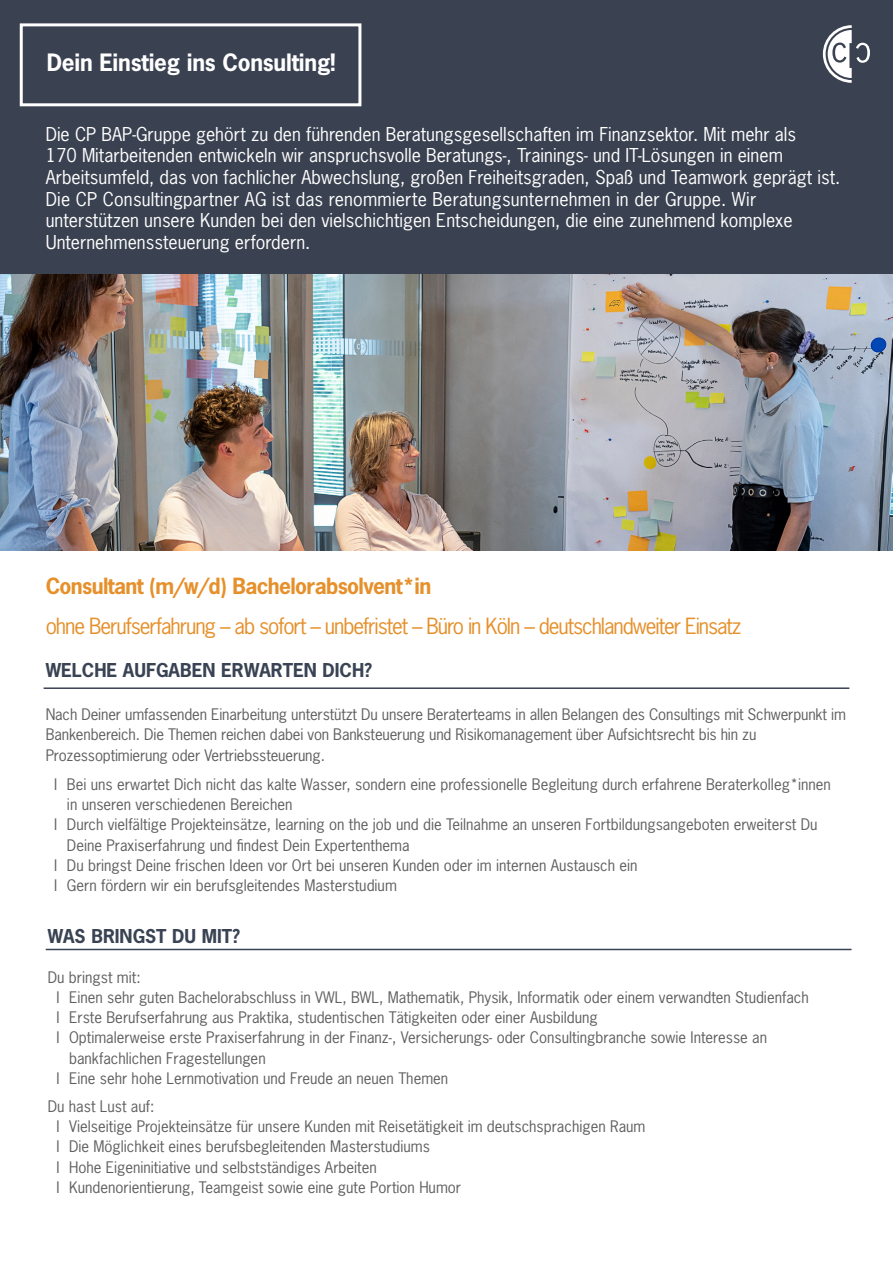
<style>
.page{position:relative;width:893px;height:1263px;background:#3a4150}
.page>*{position:absolute;margin:0;border:0;box-sizing:border-box;transform-origin:0 0}
.t1{font:700 22.5px "News Gothic Std";letter-spacing:-.01em;color:#fff}
.t2{font:21px "News Gothic Std";letter-spacing:-.05em;color:#e6902b}
.t3{font:700 21px "News Gothic Std";letter-spacing:-.03em;color:#e6902b}
.t4{font:18px/21.6px "News Gothic Std";color:#fff}
.t5{font:700 18px "News Gothic Std";color:#394353}
.t6{font:15px/20.2px "News Gothic Std";color:#5f5f5f}
</style>
<div class="page">
<div style="left:0;top:274px;width:893px;height:989px;background:#fff"></div>
<div style="left:20px;top:23px;width:341px;height:83px;border:3px solid #fff"></div>
<svg style="left:823px;top:25px;width:47px;height:58px"></svg>
<hr style="left:44px;top:687px;width:805px;height:2px;background:#394353">
<hr style="left:46px;top:949px;width:805px;height:1px;background:#394353">
<img style="left:0;top:274px;width:893px;height:277px">
<h1 class="t1" style="left:47px;top:48px;width:291px">Dein Einstieg ins Consulting!</h1>
<p class="t4" style="left:46px;top:123px;width:796px">Die CP BAP-Gruppe gehört zu den führenden Beratungsgesellschaften im Finanzsektor. Mit mehr als<br>170 Mitarbeitenden entwickeln wir anspruchsvolle Beratungs-, Trainings- und IT-Lösungen in einem Arbeitsumfeld, das von fachlicher Abwechslung, großen Freiheitsgraden, Spaß und Teamwork geprägt ist.<br>Die CP Consultingpartner AG ist das renommierte Beratungsunternehmen in der Gruppe. Wir unterstützen unsere Kunden bei den vielschichtigen Entscheidungen, die eine zunehmend komplexe Unternehmenssteuerung erfordern.</p>
<h2 class="t3" style="left:46px;top:572px;width:387px">Consultant (m/w/d) Bachelorabsolvent*in</h2>
<h2 class="t2" style="left:46px;top:612px;width:697px">ohne Berufserfahrung – ab sofort – unbefristet – Büro in Köln – deutschlandweiter Einsatz</h2>
<p class="t5" style="left:46px;top:658px;width:328px">WELCHE AUFGABEN ERWARTEN DICH?</p>
<p class="t6" style="left:46px;top:704px;width:802px">Nach Deiner umfassenden Einarbeitung unterstützt Du unsere Beraterteams in allen Belangen des Consultings mit Schwerpunkt im<br>Bankenbereich. Die Themen reichen dabei von Banksteuerung und Risikomanagement über Aufsichtsrecht bis hin zu<br>Prozessoptimierung oder Vertriebssteuerung.</p>
<p class="t6" style="left:54px;top:774px;width:778px">I Bei uns erwartet Dich nicht das kalte Wasser, sondern eine professionelle Begleitung durch erfahrene Beraterkolleg*innen</p>
<p class="t6" style="left:67px;top:794px;width:227px">in unseren verschiedenen Bereichen</p>
<p class="t6" style="left:54px;top:814px;width:765px">I Durch vielfältige Projekteinsätze, learning on the job und die Teilnahme an unseren Fortbildungsangeboten erweiterst Du</p>
<p class="t6" style="left:67px;top:835px;width:344px">Deine Praxiserfahrung und findest Dein Expertenthema</p>
<p class="t6" style="left:54px;top:855px;width:585px">I Du bringst Deine frischen Ideen vor Ort bei unseren Kunden oder im internen Austausch ein</p>
<p class="t6" style="left:54px;top:875px;width:344px">I Gern fördern wir ein berufsgleitendes Masterstudium</p>
<p class="t5" style="left:48px;top:924px;width:194px">WAS BRINGST DU MIT?</p>
<p class="t6" style="left:48px;top:967px;width:94px">Du bringst mit:</p>
<p class="t6" style="left:56px;top:987px;width:754px">I Einen sehr guten Bachelorabschluss in VWL, BWL, Mathematik, Physik, Informatik oder einem verwandten Studienfach</p>
<p class="t6" style="left:56px;top:1007px;width:543px">I Erste Berufserfahrung aus Praktika, studentischen Tätigkeiten oder einer Ausbildung</p>
<p class="t6" style="left:56px;top:1027px;width:712px">I Optimalerweise erste Praxiserfahrung in der Finanz-, Versicherungs- oder Consultingbranche sowie Interesse an</p>
<p class="t6" style="left:69px;top:1048px;width:198px">bankfachlichen Fragestellungen</p>
<p class="t6" style="left:56px;top:1068px;width:393px">I Eine sehr hohe Lernmotivation und Freude an neuen Themen</p>
<p class="t6" style="left:56px;top:1096px;width:591px;text-indent:-9px">Du hast Lust auf:<br>I Vielseitige Projekteinsätze für unsere Kunden mit Reisetätigkeit im deutschsprachigen Raum I Die Möglichkeit eines berufsbegleitenden Masterstudiums<br>I Hohe Eigeninitiative und selbstständiges Arbeiten<br>I Kundenorientierung, Teamgeist sowie eine gute Portion Humor</p>
</div>
